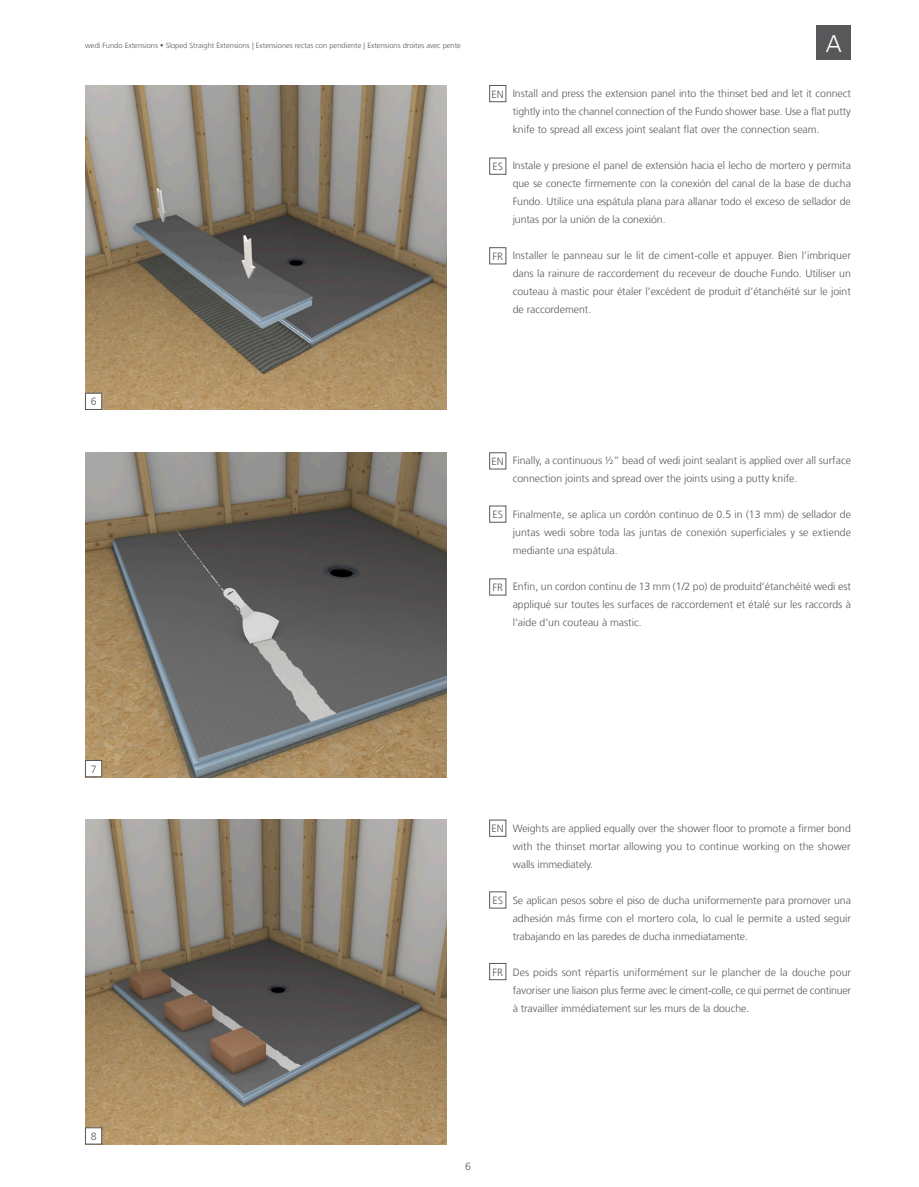
<style>
.page{position:relative;width:919px;height:1187px;background:#fff}
.page>*{position:absolute;margin:0;border:0;box-sizing:border-box;transform-origin:0 0}
.Subline_Regular{font:300 24px "Frutiger LT Com";color:#fff}
.Copy_Medium{font:300 10.5px/18px "Frutiger LT Com";color:#57585a;text-align:justify}
.Copy_Small{font:300 7.5px "Frutiger LT Com";color:#57585a}
</style>
<div class="page">
<img style="left:85px;top:819px;width:361px;height:325px">
<div style="left:85px;top:1127px;width:17px;height:17px;background:#fff;border:1px solid #57585a"></div>
<img style="left:85px;top:452px;width:361px;height:325px">
<div style="left:85px;top:760px;width:17px;height:17px;background:#fff;border:1px solid #57585a"></div>
<div style="left:489px;top:452px;width:17px;height:17px;background:#fff;border:1px solid #57585a"></div>
<div style="left:489px;top:578px;width:17px;height:17px;background:#fff;border:1px solid #57585a"></div>
<div style="left:816px;top:26px;width:34px;height:34px;background:#57585a"></div>
<div style="left:489px;top:891px;width:17px;height:17px;background:#fff;border:1px solid #57585a"></div>
<div style="left:489px;top:819px;width:17px;height:17px;background:#fff;border:1px solid #57585a"></div>
<div style="left:489px;top:962px;width:17px;height:18px;background:#fff;border:1px solid #57585a"></div>
<img style="left:85px;top:85px;width:361px;height:325px">
<div style="left:85px;top:393px;width:17px;height:17px;background:#fff;border:1px solid #57585a"></div>
<div style="left:489px;top:85px;width:17px;height:17px;background:#fff;border:1px solid #57585a"></div>
<div style="left:489px;top:158px;width:17px;height:17px;background:#fff;border:1px solid #57585a"></div>
<div style="left:489px;top:247px;width:17px;height:17px;background:#fff;border:1px solid #57585a"></div>
<p class="Copy_Small" style="left:85px;top:41px;width:377px">wedi Fundo Extensions ▪ Sloped Straight Extensions | Extensiones rectas con pendiente | Extensions droites avec pente</p>
<p class="Subline_Regular" style="left:825px;top:29px;width:18px">A</p>
<p class="Copy_Medium" style="left:491px;top:85px;width:14px">EN</p>
<p class="Copy_Medium" style="left:492px;top:157px;width:12px">ES</p>
<p class="Copy_Medium" style="left:492px;top:247px;width:12px">FR</p>
<p class="Copy_Medium" style="left:512px;top:84px;width:340px">Install and press the extension panel into the thinset bed and let it connect tightly into the channel connection of the Fundo shower base. Use a flat putty knife to spread all excess joint sealant flat over the connection seam.</p>
<p class="Copy_Medium" style="left:512px;top:156px;width:340px">Instale y presione el panel de extensión hacia el lecho de mortero y permita que se conecte firmemente con la conexión del canal de la base de ducha Fundo. Utilice una espátula plana para allanar todo el exceso de sellador de juntas por la unión de la conexión.</p>
<p class="Copy_Medium" style="left:512px;top:246px;width:340px">Installer le panneau sur le lit de ciment-colle et appuyer. Bien l’imbriquer dans la rainure de raccordement du receveur de douche Fundo. Utiliser un couteau à mastic pour étaler l’excédent de produit d’étanchéité sur le joint de raccordement.</p>
<p class="Copy_Medium" style="left:91px;top:392px;width:7px">6</p>
<p class="Copy_Medium" style="left:491px;top:452px;width:14px">EN</p>
<p class="Copy_Medium" style="left:492px;top:505px;width:12px">ES</p>
<p class="Copy_Medium" style="left:492px;top:578px;width:12px">FR</p>
<p class="Copy_Medium" style="left:512px;top:452px;width:340px">Finally, a continuous ½” bead of wedi joint sealant is applied over all surface connection joints and spread over the joints using a putty knife.</p>
<p class="Copy_Medium" style="left:512px;top:506px;width:340px">Finalmente, se aplica un cordón continuo de 0.5 in (13 mm) de sellador de juntas wedi sobre toda las juntas de conexión superficiales y se extiende mediante una espátula.</p>
<p class="Copy_Medium" style="left:512px;top:578px;width:340px">Enfin, un cordon continu de 13 mm (1/2 po) de produitd‘étanchéité wedi est appliqué sur toutes les surfaces de raccordement et étalé sur les raccords à l‘aide d‘un couteau à mastic.</p>
<p class="Copy_Medium" style="left:91px;top:760px;width:7px">7</p>
<p class="Copy_Medium" style="left:91px;top:1127px;width:7px">8</p>
<p class="Copy_Medium" style="left:491px;top:819px;width:14px">EN</p>
<p class="Copy_Medium" style="left:492px;top:891px;width:12px">ES</p>
<p class="Copy_Medium" style="left:492px;top:962px;width:12px">FR</p>
<p class="Copy_Medium" style="left:512px;top:819px;width:340px">Weights are applied equally over the shower floor to promote a firmer bond with the thinset mortar allowing you to continue working on the shower walls immediately.</p>
<p class="Copy_Medium" style="left:512px;top:891px;width:340px">Se aplican pesos sobre el piso de ducha uniformemente para promover una adhesión más firme con el mortero cola, lo cual le permite a usted seguir trabajando en las paredes de ducha inmediatamente.</p>
<p class="Copy_Medium" style="left:512px;top:963px;width:340px">Des poids sont répartis uniformément sur le plancher de la douche pour favoriser une liaison plus ferme avec le ciment-colle, ce qui permet de continuer à travailler immédiatement sur les murs de la douche.</p>
<p class="Copy_Medium" style="left:465px;top:1156px;width:7px">6</p>
</div>
